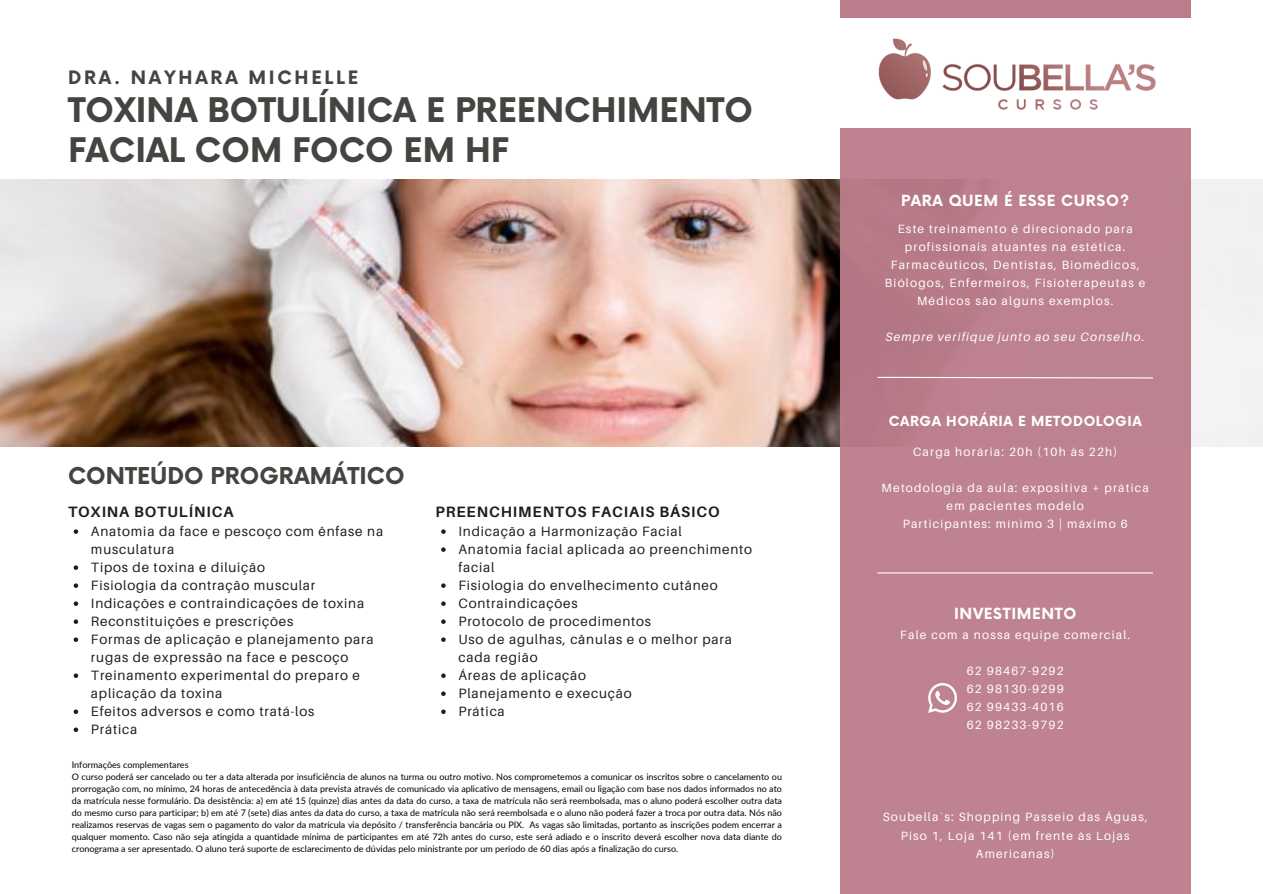
<style>
.page{position:relative;width:1263px;height:894px;background:#fff}
.page>*{position:absolute;margin:0;border:0;box-sizing:border-box;transform-origin:0 0}
.t1{font:700 33px/39.3px "Now";color:#444440}
.t2{font:700 22.65px "Now";color:#444440}
.t3{font:700 18px "Now";letter-spacing:.15em;color:#444440}
.t4{font:700 15px "Aileron";letter-spacing:.06em;color:#1e1e1e}
.t5{font:700 15px "Now";letter-spacing:.04em;color:#fff}
.t6{font:13.5px/18px "Aileron";letter-spacing:.06em;color:#1e1e1e}
.t7{font:700 13.5px "Now";letter-spacing:.04em;color:#fff}
.t8{font:12px/18px "Aileron";letter-spacing:.1em;color:#fff;text-align:center}
.t9{font:italic 12px "Aileron";letter-spacing:.1em;color:#fff}
.t10{font:9px/12px "Lato";color:#000;text-align:justify}
</style>
<div class="page">
<img style="left:0;top:180px;width:1263px;height:266px">
<div style="left:840px;top:128px;width:351px;height:765px;background:#bb7c8b"></div>
<div style="left:840px;top:0;width:351px;height:18px;background:#bb7c8b"></div>
<svg style="left:877px;top:376px;width:276px;height:3px"></svg>
<hr style="left:877px;top:572px;width:276px;height:1px;background:#fff">
<img style="left:878px;top:38px;width:278px;height:72px">
<svg style="left:74px;top:529px;width:4px;height:4px"></svg>
<svg style="left:74px;top:565px;width:4px;height:4px"></svg>
<svg style="left:74px;top:583px;width:4px;height:4px"></svg>
<svg style="left:74px;top:601px;width:4px;height:4px"></svg>
<svg style="left:74px;top:619px;width:4px;height:4px"></svg>
<svg style="left:74px;top:637px;width:4px;height:4px"></svg>
<svg style="left:74px;top:673px;width:4px;height:4px"></svg>
<svg style="left:74px;top:709px;width:4px;height:4px"></svg>
<svg style="left:74px;top:727px;width:4px;height:4px"></svg>
<svg style="left:441px;top:529px;width:5px;height:4px"></svg>
<svg style="left:441px;top:547px;width:5px;height:4px"></svg>
<svg style="left:441px;top:583px;width:5px;height:4px"></svg>
<svg style="left:441px;top:601px;width:5px;height:4px"></svg>
<svg style="left:441px;top:619px;width:5px;height:4px"></svg>
<svg style="left:441px;top:637px;width:5px;height:4px"></svg>
<svg style="left:441px;top:673px;width:5px;height:4px"></svg>
<svg style="left:441px;top:691px;width:5px;height:4px"></svg>
<svg style="left:441px;top:709px;width:5px;height:4px"></svg>
<img style="left:928px;top:683px;width:29px;height:29px">
<p class="t3" style="left:68px;top:67px;width:292px">DRA. NAYHARA MICHELLE</p>
<p class="t1" style="left:68px;top:93px;width:686px">TOXINA BOTULÍNICA E PREENCHIMENTO<br>FACIAL COM FOCO EM HF</p>
<h1 class="t2" style="left:68px;top:463px;width:338px">CONTEÚDO PROGRAMÁTICO</h1>
<h4 class="t4" style="left:68px;top:502px;width:167px">TOXINA BOTULÍNICA</h4>
<h6 class="t6" style="left:91px;top:522px;width:294px">Anatomia da face e pescoço com ênfase na musculatura</h6>
<h6 class="t6" style="left:91px;top:558px;width:176px">Tipos de toxina e diluição</h6>
<h4 class="t6" style="left:91px;top:576px;width:226px">Fisiologia da contração muscular</h4>
<h6 class="t6" style="left:91px;top:594px;width:275px">Indicações e contraindicações de toxina</h6>
<h6 class="t6" style="left:91px;top:612px;width:204px">Reconstituições e prescrições</h6>
<h4 class="t6" style="left:91px;top:630px;width:284px">Formas de aplicação e planejamento para rugas de expressão na face e pescoço</h4>
<h6 class="t6" style="left:91px;top:666px;width:270px">Treinamento experimental do preparo e aplicação da toxina</h6>
<h6 class="t6" style="left:91px;top:702px;width:225px">Efeitos adversos e como tratá-los</h6>
<p class="t6" style="left:91px;top:720px;width:48px">Prática</p>
<p class="t4" style="left:436px;top:502px;width:285px">PREENCHIMENTOS FACIAIS BÁSICO</p>
<p class="t6" style="left:458px;top:522px;width:225px">Indicação a Harmonização Facial</p>
<p class="t6" style="left:458px;top:540px;width:295px">Anatomia facial aplicada ao preenchimento facial</p>
<p class="t6" style="left:458px;top:576px;width:261px">Fisiologia do envelhecimento cutâneo</p>
<h4 class="t6" style="left:458px;top:594px;width:121px">Contraindicações</h4>
<p class="t6" style="left:458px;top:612px;width:194px">Protocolo de procedimentos</p>
<p class="t6" style="left:458px;top:630px;width:275px">Uso de agulhas, cânulas e o melhor para cada região</p>
<p class="t6" style="left:458px;top:666px;width:129px">Áreas de aplicação</p>
<p class="t6" style="left:458px;top:684px;width:175px">Planejamento e execução</p>
<p class="t6" style="left:458px;top:702px;width:48px">Prática</p>
<p class="t10" style="left:72px;top:758px;width:118px">Informações complementares</p>
<p class="t10" style="left:72px;top:770px;width:712px">O curso poderá ser cancelado ou ter a data alterada por insuficiência de alunos na turma ou outro motivo. Nos comprometemos a comunicar os inscritos sobre o cancelamento ou prorrogação com, no mínimo, 24 horas de antecedência à data prevista através de comunicado via aplicativo de mensagens, email ou ligação com base nos dados informados no ato da matrícula nesse formulário. Da desistência: a) em até 15 (quinze) dias antes da data do curso, a taxa de matrícula não será reembolsada, mas o aluno poderá escolher outra data do mesmo curso para participar; b) em até 7 (sete) dias antes da data do curso, a taxa de matrícula não será reembolsada e o aluno não poderá fazer a troca por outra data. Nós não realizamos reservas de vagas sem o pagamento do valor da matrícula via depósito / transferência bancária ou PIX. As vagas são limitadas, portanto as inscrições podem encerrar a qualquer momento. Caso não seja atingida a quantidade mínima de participantes em até 72h antes do curso, este será adiado e o inscrito deverá escolher nova data diante do cronograma a ser apresentado. O aluno terá suporte de esclarecimento de dúvidas pelo ministrante por um período de 60 dias após a finalização do curso.</p>
<h4 class="t5" style="left:901px;top:192px;width:230px">PARA QUEM É ESSE CURSO?</h4>
<p class="t8" style="left:885px;top:220px;width:262px">Este treinamento é direcionado para profissionais atuantes na estética.<br>Farmacêuticos, Dentistas, Biomédicos, Biólogos, Enfermeiros, Fisioterapeutas e Médicos são alguns exemplos.</p>
<h2 class="t9" style="left:886px;top:329px;width:260px">Sempre verifique junto ao seu Conselho.</h2>
<p class="t7" style="left:889px;top:413px;width:254px">CARGA HORÁRIA E METODOLOGIA</p>
<p class="t8" style="left:913px;top:442px;width:206px">Carga horária: 20h (10h às 22h)</p>
<p class="t8" style="left:882px;top:478px;width:269px">Metodologia da aula: expositiva + prática em pacientes modelo<br>Participantes: mínimo 3 | máximo 6</p>
<h6 class="t5" style="left:954px;top:605px;width:124px">INVESTIMENTO</h6>
<p class="t8" style="left:900px;top:625px;width:232px">Fale com a nossa equipe comercial.</p>
<p class="t8" style="left:967px;top:661px;width:98px;text-align:justify">62 98467-9292<br>62 98130-9299<br>62 99433-4016<br>62 98233-9792</p>
<p class="t8" style="left:883px;top:807px;width:267px;line-height:18.5px">Soubella´s: Shopping Passeio das Águas,<br>Piso 1, Loja 141 (em frente às Lojas<br>Americanas)</p>
</div>
